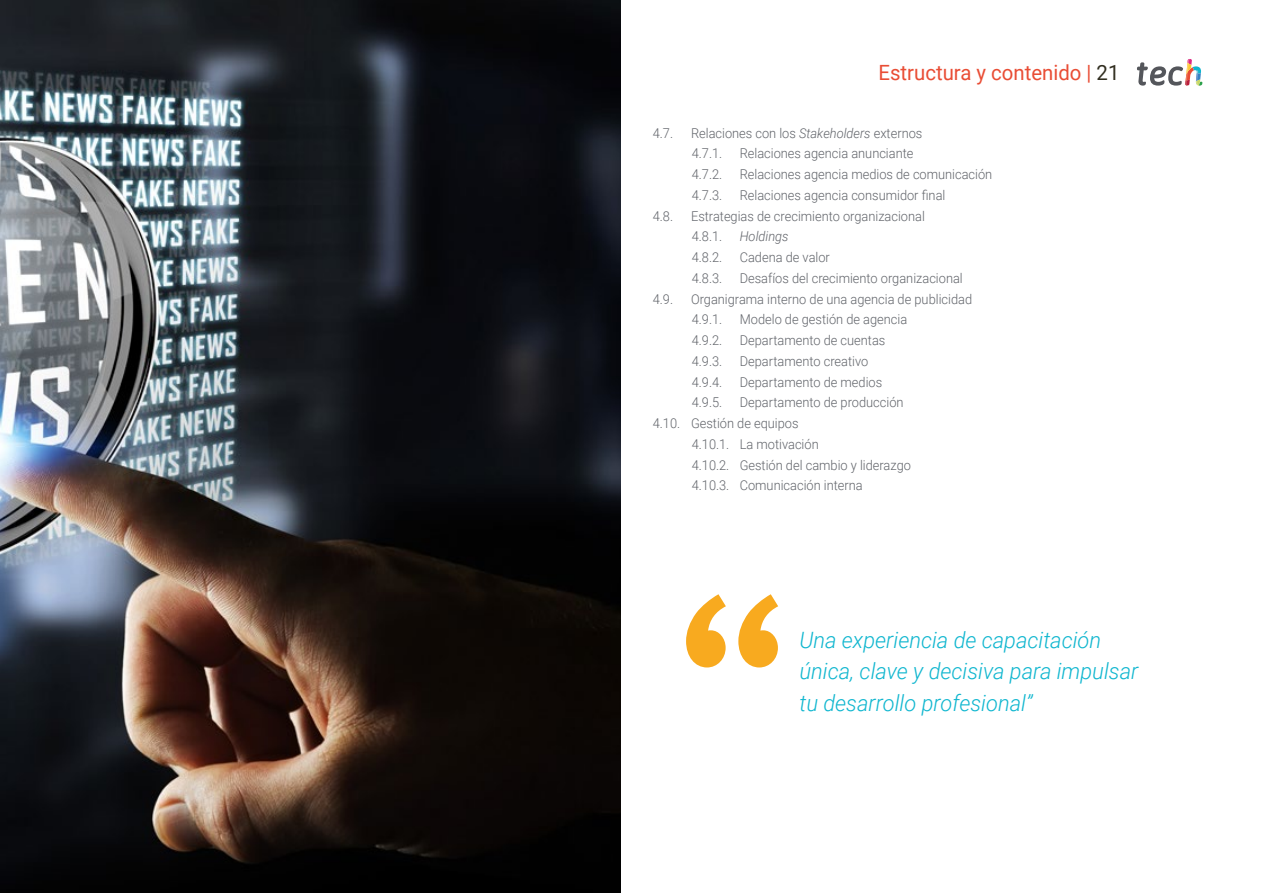
<style>
.page{position:relative;width:1263px;height:893px;background:#fff}
.page>*{position:absolute;margin:0;border:0;box-sizing:border-box;transform-origin:0 0}
.t1{font:italic 300 22.5px/31.5px "Roboto";color:#0fb6cf}
.t2{font:21px "Roboto";color:#e94d35}
.t3{font:300 13.5px/20.7px "Roboto";color:#61646a;scale:.95 1}
.t4{font:italic 300 13.5px "Roboto";color:#61646a;scale:.95 1}
.s1{color:#312e20}
.s2{font-style:italic}
</style>
<div class="page">
<svg style="left:686px;top:594px;width:92px;height:73px"></svg>
<img style="left:0;top:0;width:621px;height:893px">
<svg style="left:1137px;top:59px;width:65px;height:27px"></svg>
<h2 class="t2" style="left:878px;top:57px;width:242px">Estructura y contenido | <span class="s1">21</span></h2>
<p class="t3" style="left:653px;top:122px;width:23px">4.7.</p>
<p class="t3" style="left:691px;top:122px;width:245px">Relaciones con los <span class="s2">Stakeholders</span> externos<br>4.7.1.</p>
<p class="t3" style="left:740px;top:143px;width:184px">Relaciones agencia anunciante</p>
<p class="t3" style="left:692px;top:164px;width:34px">4.7.2.</p>
<p class="t3" style="left:740px;top:164px;width:267px">Relaciones agencia medios de comunicación</p>
<p class="t3" style="left:692px;top:184px;width:34px">4.7.3.</p>
<p class="t3" style="left:740px;top:184px;width:218px">Relaciones agencia consumidor final</p>
<p class="t3" style="left:653px;top:205px;width:23px">4.8.</p>
<p class="t3" style="left:691px;top:205px;width:248px">Estrategias de crecimiento organizacional<br>4.8.1.</p>
<p class="t4" style="left:740px;top:227px;width:53px">Holdings</p>
<p class="t3" style="left:692px;top:247px;width:34px">4.8.2.</p>
<p class="t3" style="left:740px;top:247px;width:96px">Cadena de valor</p>
<p class="t3" style="left:692px;top:267px;width:34px">4.8.3.</p>
<p class="t3" style="left:740px;top:267px;width:236px">Desafíos del crecimiento organizacional</p>
<p class="t3" style="left:653px;top:288px;width:23px">4.9.</p>
<p class="t3" style="left:691px;top:288px;width:297px">Organigrama interno de una agencia de publicidad<br>4.9.1.</p>
<p class="t3" style="left:740px;top:309px;width:178px">Modelo de gestión de agencia</p>
<p class="t3" style="left:692px;top:330px;width:34px">4.9.2.</p>
<p class="t3" style="left:740px;top:330px;width:155px">Departamento de cuentas</p>
<p class="t3" style="left:692px;top:350px;width:34px">4.9.3.</p>
<p class="t3" style="left:740px;top:350px;width:137px">Departamento creativo</p>
<p class="t3" style="left:692px;top:371px;width:34px">4.9.4.</p>
<p class="t3" style="left:740px;top:371px;width:152px">Departamento de medios</p>
<p class="t3" style="left:692px;top:392px;width:34px">4.9.5.</p>
<p class="t3" style="left:740px;top:392px;width:174px">Departamento de producción</p>
<p class="t3" style="left:653px;top:413px;width:155px">4.10. Gestión de equipos</p>
<p class="t3" style="left:692px;top:433px;width:135px">4.10.1. La motivación</p>
<p class="t3" style="left:692px;top:454px;width:232px">4.10.2. Gestión del cambio y liderazgo</p>
<p class="t3" style="left:692px;top:475px;width:182px">4.10.3. Comunicación interna</p>
<h1 class="t1" style="left:799px;top:623px;width:340px">Una experiencia de capacitación única, clave y decisiva para impulsar tu desarrollo profesional”</h1>
</div>
